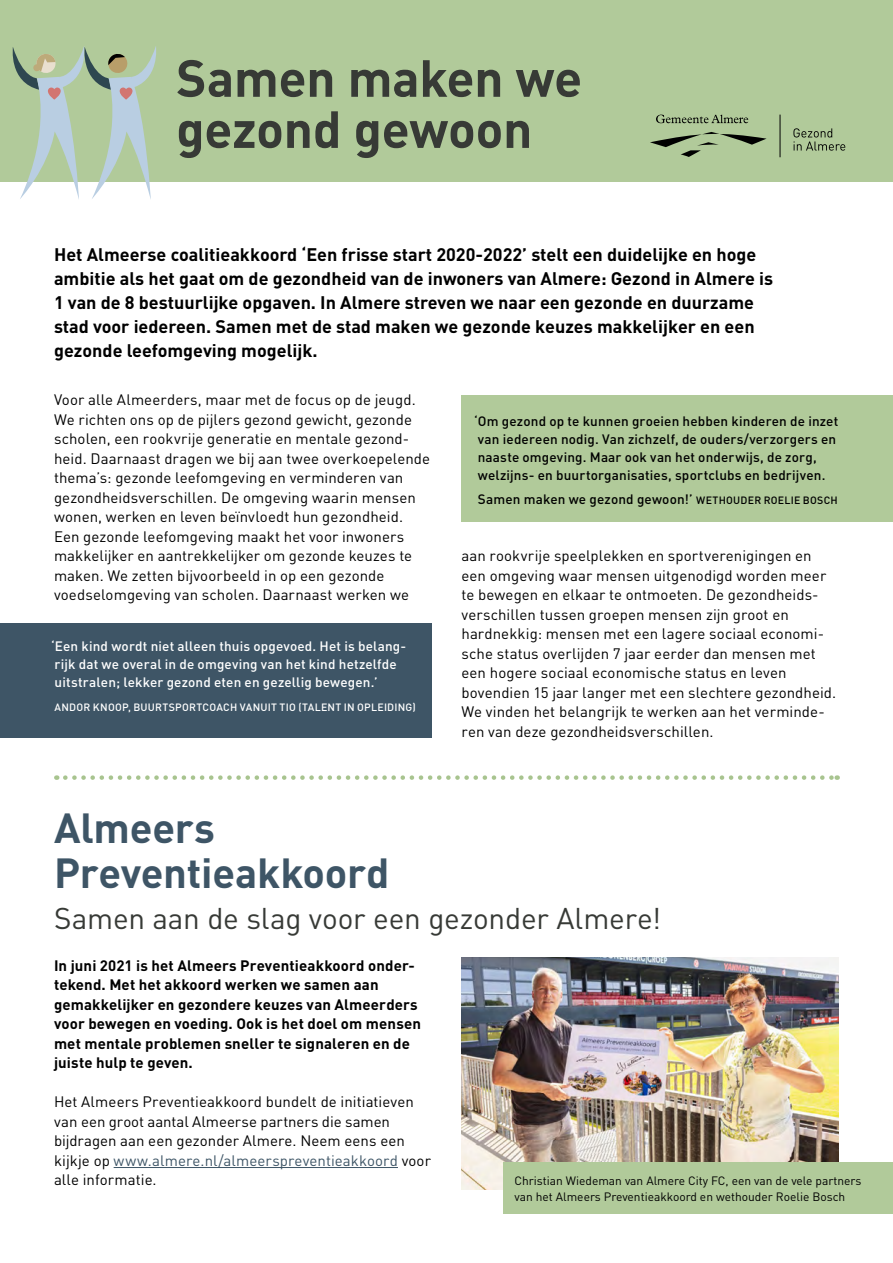
<style>
.page{position:relative;width:893px;height:1263px;background:#fff}
.page>*{position:absolute;margin:0;border:0;box-sizing:border-box;transform-origin:0 0}
.Hoofdkop{font:700 51.45px/51.2px "DIN";letter-spacing:-.01em;color:#373a36}
.Artikelkop{font:700 41.55px/45px "DIN";letter-spacing:-.005em;color:#3e5566}
.suheader{font:29.7px "DIN";letter-spacing:-.005em;color:#373a36}
.introtekst_XL{font:700 18px/24px "DIN";color:#000}
.body{font:15px/19.5px "DIN";letter-spacing:.005em;color:#000}
.body-2{font:700 15px/19.5px "DIN";letter-spacing:.01em;color:#000}
.t1{font:500 13.5px/18px "DIN";letter-spacing:.01em;color:#000}
.t2{font:500 13.5px/18px "DIN";letter-spacing:.01em;color:#fff}
.bijschrift{font:12px/16.5px "DIN";color:#000}
.t3{font:500 10.5px "DIN";letter-spacing:.025em;color:#fff}
.s1{font-size:10.5px}
.s2{color:#3e5566}
</style>
<div class="page">
<div style="left:0;top:0;width:892px;height:182px;background:#b1ca9a"></div>
<div style="left:0;top:623px;width:431px;height:114px;background:#3e5566"></div>
<div style="left:461px;top:395px;width:431px;height:127px;background:#b1ca9a"></div>
<svg style="left:65px;top:775px;width:772px;height:5px"></svg>
<img style="left:461px;top:957px;width:377px;height:233px">
<svg style="left:656px;top:115px;width:92px;height:8px"></svg>
<svg style="left:650px;top:132px;width:116px;height:25px"></svg>
<hr style="left:779px;top:115px;width:1px;height:42px;background:#000">
<svg style="left:793px;top:128px;width:52px;height:23px"></svg>
<hr style="left:114px;top:1167px;width:284px;height:1px;background:#3e5566">
<div style="left:503px;top:1163px;width:389px;height:51px;background:#b1ca9a"></div>
<svg style="left:12px;top:46px;width:144px;height:153px"></svg>
<h1 class="Hoofdkop" style="left:176px;top:51px;width:407px">Samen maken we gezond gewoon</h1>
<p class="introtekst_XL" style="left:54px;top:242px;width:720px">Het Almeerse coalitieakkoord ‘Een frisse start 2020-2022’ stelt een duidelijke en hoge ambitie als het gaat om de gezondheid van de inwoners van Almere: Gezond in Almere is 1 van de 8 bestuurlijke opgaven. In Almere streven we naar een gezonde en duurzame stad voor iedereen. Samen met de stad maken we gezonde keuzes makkelijker en een gezonde leefomgeving mogelijk.</p>
<p class="body" style="left:54px;top:390px;width:377px">Voor alle Almeerders, maar met de focus op de jeugd.<br>We richten ons op de pijlers gezond gewicht, gezonde scholen, een rookvrije generatie en mentale gezond&shy;heid. Daarnaast dragen we bij aan twee overkoepelende thema’s: gezonde leefomgeving en verminderen van gezondheidsverschillen. De omgeving waarin mensen wonen, werken en leven beïnvloedt hun gezondheid.<br>Een gezonde leefomgeving maakt het voor inwoners makkelijker en aantrekkelijker om gezonde keuzes te maken. We zetten bijvoorbeeld in op een gezonde voedselomgeving van scholen. Daarnaast werken we</p>
<p class="t1" style="left:474px;top:412px;width:365px">‘Om gezond op te kunnen groeien hebben kinderen de inzet van iedereen nodig. Van zichzelf, de ouders/verzorgers en naaste omgeving. Maar ook van het onderwijs, de zorg, welzijns- en buurtorganisaties, sportclubs en bedrijven.</p>
<p class="t1" style="left:478px;top:490px;width:361px">Samen maken we gezond gewoon!’ <span class="s1">WETHOUDER ROELIE BOSCH</span></p>
<p class="body" style="left:461px;top:546px;width:376px">aan rookvrije speelplekken en sportverenigingen en een omgeving waar mensen uitgenodigd worden meer te bewegen en elkaar te ontmoeten. De gezondheids&shy;verschillen tussen groepen mensen zijn groot en hardnekkig: mensen met een lagere sociaal economi&shy;sche status overlijden 7 jaar eerder dan mensen met een hogere sociaal economische status en leven bovendien 15 jaar langer met een slechtere gezondheid.<br>We vinden het belangrijk te werken aan het verminde&shy;ren van deze gezondheidsverschillen.</p>
<p class="t2" style="left:51px;top:637px;width:357px">‘Een kind wordt niet alleen thuis opgevoed. Het is belang&shy;rijk dat we overal in de omgeving van het kind hetzelfde uitstralen; lekker gezond eten en gezellig bewegen.’</p>
<p class="t3" style="left:54px;top:700px;width:363px">ANDOR KNOOP, BUURTSPORTCOACH VANUIT TIO (TALENT IN OPLEIDING)</p>
<h1 class="Artikelkop" style="left:54px;top:804px;width:337px">Almeers<br>Preventieakkoord</h1>
<h2 class="suheader" style="left:54px;top:901px;width:608px">Samen aan de slag voor een gezonder Almere!</h2>
<p class="body-2" style="left:54px;top:955px;width:368px">In juni 2021 is het Almeers Preventieakkoord onder&shy;tekend. Met het akkoord werken we samen aan gemakkelijker en gezondere keuzes van Almeerders voor bewegen en voeding. Ook is het doel om mensen met mentale problemen sneller te signaleren en de juiste hulp te geven.</p>
<p class="body" style="left:54px;top:1092px;width:378px">Het Almeers Preventieakkoord bundelt de initiatieven van een groot aantal Almeerse partners die samen bijdragen aan een gezonder Almere. Neem eens een kijkje op <span class="s2">www.almere.nl/almeerspreventieakkoord</span> voor alle informatie.</p>
<p class="bijschrift" style="left:514px;top:1172px;width:348px">Christian Wiedeman van Almere City FC, een van de vele partners van het Almeers Preventieakkoord en wethouder Roelie Bosch</p>
</div>
